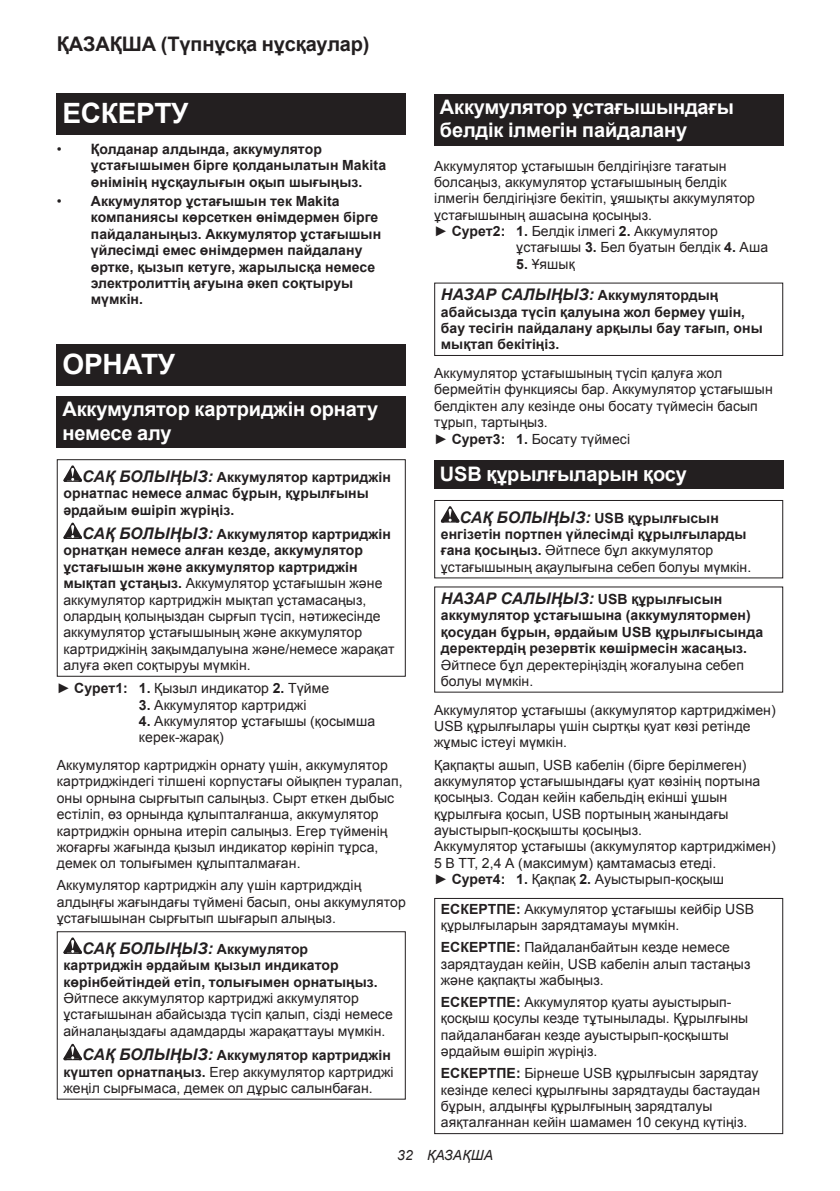
<style>
.page{position:relative;width:840px;height:1191px;background:#fff}
.page>*{position:absolute;margin:0;border:0;box-sizing:border-box;transform-origin:0 0}
.t1{font:700 28px "Arial";letter-spacing:-.01em;color:#fff}
.t2{font:700 20px/23.4px "Arial";letter-spacing:-.01em;color:#fff}
.t3{font:700 20px "Arial";letter-spacing:-.01em;color:#231f20}
.t4{font:italic 700 16px "Arial";letter-spacing:.005em;color:#231f20}
.t5{font:14px/16.4px "Arial";letter-spacing:.005em;color:#231f20}
.t6{font:700 14px/16.4px "Arial";letter-spacing:.005em;color:#231f20}
.t7{font:italic 14px "Arial";letter-spacing:.005em;color:#231f20}
.s1{font-weight:400}
.s2{font-style:italic;font-size:16px}
.s3{font-weight:700;font-style:italic;font-size:16px}
.s4{font-weight:700}
.s5{font-style:normal;font-size:14px}
</style>
<div class="page">
<div style="left:57px;top:94px;width:348px;height:41px;background:#231f20"></div>
<div style="left:57px;top:344px;width:348px;height:41px;background:#231f20"></div>
<div style="left:57px;top:396px;width:348px;height:52px;background:#231f20"></div>
<svg style="left:63px;top:465px;width:19px;height:17px"></svg>
<svg style="left:63px;top:522px;width:19px;height:17px"></svg>
<div style="left:57px;top:459px;width:348px;height:218px;border:1px solid #231f20"></div>
<svg style="left:63px;top:937px;width:19px;height:16px"></svg>
<svg style="left:63px;top:1043px;width:19px;height:17px"></svg>
<div style="left:57px;top:931px;width:348px;height:168px;border:1px solid #231f20"></div>
<div style="left:434px;top:94px;width:348px;height:52px;background:#231f20"></div>
<div style="left:434px;top:282px;width:348px;height:74px;border:1px solid #231f20"></div>
<div style="left:434px;top:460px;width:348px;height:29px;background:#231f20"></div>
<svg style="left:440px;top:506px;width:19px;height:16px"></svg>
<div style="left:434px;top:500px;width:348px;height:78px;border:1px solid #231f20"></div>
<div style="left:434px;top:898px;width:348px;height:236px;border:1px solid #231f20"></div>
<h2 class="t3" style="left:57px;top:31px;width:314px">ҚАЗАҚША (Түпнұсқа нұсқаулар)</h2>
<h1 class="t1" style="left:62px;top:95px;width:128px">ЕСКЕРТУ</h1>
<p class="t6" style="left:91px;top:141px;width:297px;text-indent:-34px"><span class="s1">•</span> Қолданар алдында, аккумулятор ұстағышымен бірге қолданылатын Makita өнімінің нұсқаулығын оқып шығыңыз.</p>
<p class="t6" style="left:91px;top:193px;width:292px;text-indent:-34px"><span class="s1">•</span> Аккумулятор ұстағышын тек Makita компаниясы көрсеткен өнімдермен бірге пайдаланыңыз. Аккумулятор ұстағышын үйлесімді емес өнімдермен пайдалану өртке, қызып кетуге, жарылысқа немесе электролиттің ағуына әкеп соқтыруы мүмкін.</p>
<h1 class="t1" style="left:62px;top:345px;width:114px">ОРНАТУ</h1>
<h2 class="t2" style="left:62px;top:398px;width:317px">Аккумулятор картриджін орнату немесе алу</h2>
<p class="t6" style="left:63px;top:469px;width:329px;text-indent:19px"><span class="s2">САҚ БОЛЫҢЫЗ:</span> Аккумулятор картриджін орнатпас немесе алмас бұрын, құрылғыны әрдайым өшіріп жүріңіз.</p>
<p class="t5" style="left:63px;top:526px;width:332px;text-indent:19px"><span class="s3">САҚ БОЛЫҢЫЗ:</span> <span class="s4">Аккумулятор картриджін орнатқан немесе алған кезде, аккумулятор ұстағышын және аккумулятор картриджін мықтап ұстаңыз.</span> Аккумулятор ұстағышын және аккумулятор картриджін мықтап ұстамасаңыз, олардың қолыңыздан сырғып түсіп, нәтижесінде аккумулятор ұстағышының және аккумулятор картриджінің зақымдалуына және/немесе жарақат алуға әкеп соқтыруы мүмкін.</p>
<p class="t5" style="left:57px;top:680px;width:274px">► <span class="s4">Сурет1: 1.</span> Қызыл индикатор <span class="s4">2.</span> Түйме</p>
<p class="t5" style="left:139px;top:696px;width:169px"><span class="s4">3.</span> Аккумулятор картриджі</p>
<p class="t5" style="left:139px;top:713px;width:238px"><span class="s4">4.</span> Аккумулятор ұстағышы (қосымша керек-жарақ)</p>
<p class="t5" style="left:57px;top:757px;width:347px">Аккумулятор картриджін орнату үшін, аккумулятор картриджіндегі тілшені корпустағы ойықпен туралап, оны орнына сырғытып салыңыз. Сырт еткен дыбыс естіліп, өз орнында құлыпталғанша, аккумулятор картриджін орнына итеріп салыңыз. Егер түйменің жоғарғы жағында қызыл индикатор көрініп тұрса, демек ол толығымен құлыпталмаған.</p>
<p class="t5" style="left:57px;top:877px;width:350px">Аккумулятор картриджін алу үшін картридждің алдыңғы жағындағы түймені басып, оны аккумулятор ұстағышынан сырғытып шығарып алыңыз.</p>
<p class="t4" style="left:82px;top:937px;width:227px">САҚ БОЛЫҢЫЗ: <span class="s5">Аккумулятор</span></p>
<p class="t6" style="left:63px;top:957px;width:315px">картриджін әрдайым қызыл индикатор көрінбейтіндей етіп, толығымен орнатыңыз.</p>
<p class="t5" style="left:63px;top:990px;width:331px">Әйтпесе аккумулятор картриджі аккумулятор ұстағышынан абайсызда түсіп қалып, сізді немесе айналаңыздағы адамдарды жарақаттауы мүмкін.</p>
<p class="t5" style="left:63px;top:1047px;width:331px;text-indent:19px"><span class="s3">САҚ БОЛЫҢЫЗ:</span> <span class="s4">Аккумулятор картриджін күштеп орнатпаңыз.</span> Егер аккумулятор картриджі жеңіл сырғымаса, демек ол дұрыс салынбаған.</p>
<h2 class="t2" style="left:439px;top:96px;width:295px">Аккумулятор ұстағышындағы белдік ілмегін пайдалану</h2>
<p class="t5" style="left:434px;top:158px;width:294px">Аккумулятор ұстағышын белдігіңізге тағатын</p>
<p class="t5" style="left:434px;top:174px;width:294px">болсаңыз, аккумулятор ұстағышының белдік</p>
<p class="t5" style="left:434px;top:190px;width:322px">ілмегін белдігіңізге бекітіп, ұяшықты аккумулятор</p>
<p class="t5" style="left:434px;top:207px;width:219px">ұстағышының ашасына қосыңыз.</p>
<p class="t5" style="left:434px;top:223px;width:285px">► <span class="s4">Сурет2: 1.</span> Белдік ілмегі <span class="s4">2.</span> Аккумулятор</p>
<p class="t5" style="left:516px;top:239px;width:253px">ұстағышы <span class="s4">3.</span> Бел буатын белдік <span class="s4">4.</span> Аша</p>
<p class="t5" style="left:516px;top:256px;width:60px"><span class="s4">5.</span> Ұяшық</p>
<p class="t6" style="left:440px;top:287px;width:323px"><span class="s2">НАЗАР САЛЫҢЫЗ:</span> Аккумулятордың абайсызда түсіп қалуына жол бермеу үшін, бау тесігін пайдалану арқылы бау тағып, оны мықтап бекітіңіз.</p>
<p class="t5" style="left:434px;top:365px;width:340px">Аккумулятор ұстағышының түсіп қалуға жол бермейтін функциясы бар. Аккумулятор ұстағышын белдіктен алу кезінде оны босату түймесін басып тұрып, тартыңыз.<br>► <span class="s4">Сурет3: 1.</span> Босату түймесі</p>
<h2 class="t2" style="left:439px;top:462px;width:248px">USB құрылғыларын қосу</h2>
<p class="t6" style="left:440px;top:510px;width:312px;text-indent:19px"><span class="s2">САҚ БОЛЫҢЫЗ:</span> USB құрылғысын енгізетін портпен үйлесімді құрылғыларды ғана қосыңыз. <span class="s1">Әйтпесе бұл аккумулятор ұстағышының ақаулығына себеп болуы мүмкін.</span></p>
<p class="t4" style="left:440px;top:588px;width:283px">НАЗАР САЛЫҢЫЗ: <span class="s5">USB құрылғысын</span></p>
<p class="t6" style="left:440px;top:607px;width:324px">аккумулятор ұстағышына (аккумулятормен) қосудан бұрын, әрдайым USB құрылғысында деректердің резервтік көшірмесін жасаңыз.</p>
<p class="t5" style="left:440px;top:656px;width:304px">Әйтпесе бұл деректеріңіздің жоғалуына себеп болуы мүмкін.</p>
<p class="t5" style="left:434px;top:701px;width:343px">Аккумулятор ұстағышы (аккумулятор картриджімен)<br>USB құрылғылары үшін сыртқы қуат көзі ретінде жұмыс істеуі мүмкін.</p>
<p class="t5" style="left:434px;top:756px;width:343px">Қақпақты ашып, USB кабелін (бірге берілмеген) аккумулятор ұстағышындағы қуат көзінің портына қосыңыз. Содан кейін кабельдің екінші ұшын құрылғыға қосып, USB портының жанындағы ауыстырып-қосқышты қосыңыз.<br>Аккумулятор ұстағышы (аккумулятор картриджімен)<br>5 В ТТ, 2,4 А (максимум) қамтамасыз етеді.<br>► <span class="s4">Сурет4: 1.</span> Қақпақ <span class="s4">2.</span> Ауыстырып-қосқыш</p>
<p class="t5" style="left:440px;top:900px;width:314px"><span class="s4">ЕСКЕРТПЕ:</span> Аккумулятор ұстағышы кейбір USB құрылғыларын зарядтамауы мүмкін.</p>
<p class="t5" style="left:440px;top:939px;width:311px"><span class="s4">ЕСКЕРТПЕ:</span> Пайдаланбайтын кезде немесе зарядтаудан кейін, USB кабелін алып тастаңыз және қақпақты жабыңыз.</p>
<p class="t5" style="left:440px;top:994px;width:309px"><span class="s4">ЕСКЕРТПЕ:</span> Аккумулятор қуаты ауыстырып&shy;қосқыш қосулы кезде тұтынылады. Құрылғыны пайдаланбаған кезде ауыстырып-қосқышты әрдайым өшіріп жүріңіз.</p>
<p class="t5" style="left:440px;top:1065px;width:321px"><span class="s4">ЕСКЕРТПЕ:</span> Бірнеше USB құрылғысын зарядтау кезінде келесі құрылғыны зарядтауды бастаудан бұрын, алдыңғы құрылғының зарядталуы аяқталғаннан кейін шамамен 10 секунд күтіңіз.</p>
<p class="t7" style="left:397px;top:1146px;width:97px">32 ҚАЗАҚША</p>
</div>
